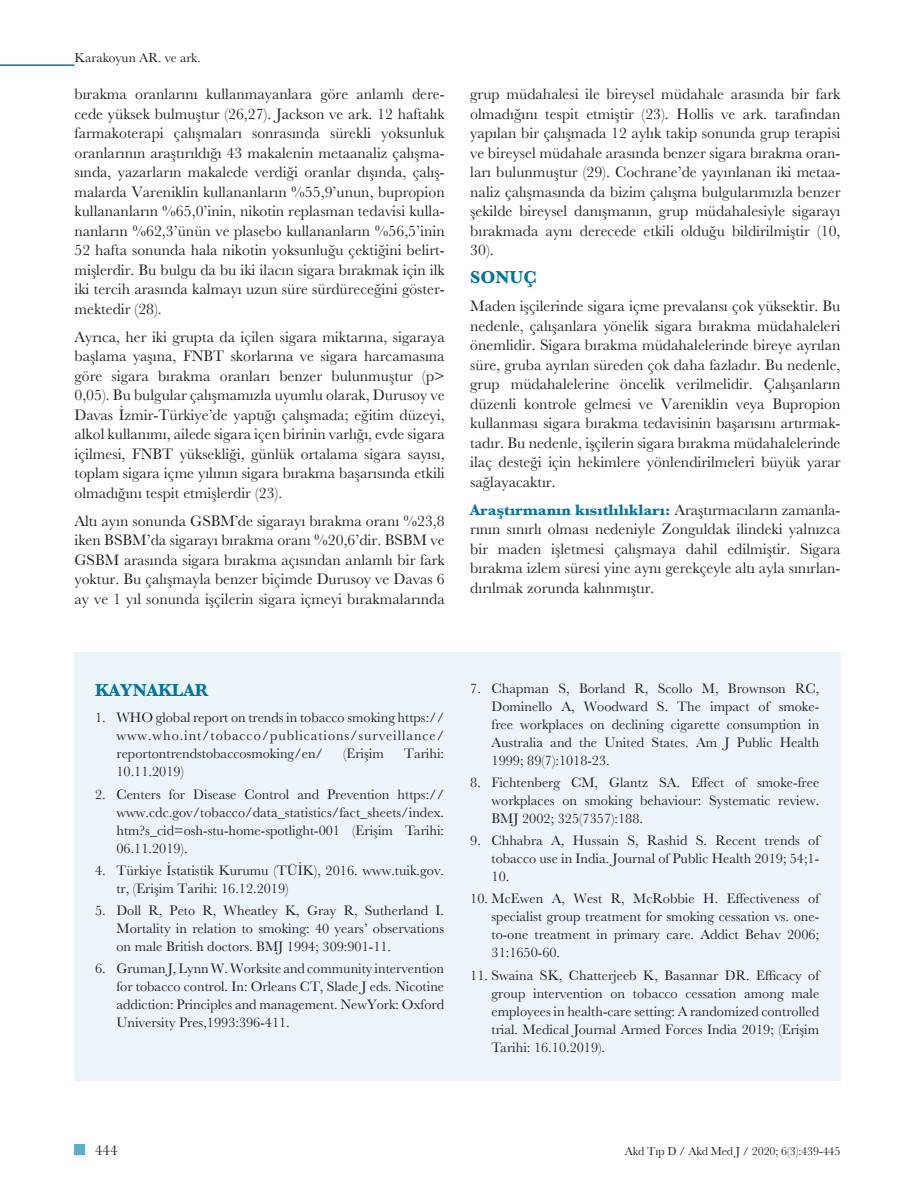
<style>
.page{position:relative;width:915px;height:1191px;background:#fff}
.page>*{position:absolute;margin:0;border:0;box-sizing:border-box;transform-origin:0 0}
.t1{font:700 18px "Baskerville";color:#0076a3}
.t2{font:15.75px/19.5px "Baskerville";color:#231f20;text-align:justify}
.t3{font:15px "Baskerville";color:#231f20}
.t4{font:14.25px/18px "Baskerville";color:#231f20;text-align:justify}
.t5{font:13.5px "Baskerville";color:#231f20}
.t6{font:12px "Baskerville";letter-spacing:-.01em;color:#231f20}
.s1{font-weight:700;color:#0076a3}
</style>
<div class="page">
<div style="left:74px;top:1144px;width:10px;height:10px;background:#5aadcd"></div>
<hr style="left:0;top:64px;width:74px;height:2px;background:#0076a3">
<div style="left:74px;top:652px;width:766px;height:428px;background:#ebf5f9"></div>
<p class="t5" style="left:74px;top:49px;width:128px">Karakoyun AR. ve ark.</p>
<p class="t2" style="left:74px;top:85px;width:371px">bırakma oranlarını kullanmayanlara göre anlamlı dere&shy;cede yüksek bulmuştur (26,27). Jackson ve ark. 12 haftalık farmakoterapi çalışmaları sonrasında sürekli yoksunluk oranlarının araştırıldığı 43 makalenin metaanaliz çalışma&shy;sında, yazarların makalede verdiği oranlar dışında, çalış&shy;malarda Vareniklin kullananların %55,9’unun, bupropion kullananların %65,0’inin, nikotin replasman tedavisi kulla&shy;nanların %62,3’ünün ve plasebo kullananların %56,5’inin 52 hafta sonunda hala nikotin yoksunluğu çektiğini belirt&shy;mişlerdir. Bu bulgu da bu iki ilacın sigara bırakmak için ilk iki tercih arasında kalmayı uzun süre sürdüreceğini göster&shy;mektedir (28).</p>
<p class="t2" style="left:74px;top:327px;width:371px">Ayrıca, her iki grupta da içilen sigara miktarına, sigaraya başlama yaşına, FNBT skorlarına ve sigara harcamasına göre sigara bırakma oranları benzer bulunmuştur (p&gt; 0,05). Bu bulgular çalışmamızla uyumlu olarak, Durusoy ve Davas İzmir-Türkiye’de yaptığı çalışmada; eğitim düzeyi, alkol kullanımı, ailede sigara içen birinin varlığı, evde sigara içilmesi, FNBT yüksekliği, günlük ortalama sigara sayısı, toplam sigara içme yılının sigara bırakma başarısında etkili olmadığını tespit etmişlerdir (23).</p>
<p class="t2" style="left:74px;top:511px;width:371px">Altı ayın sonunda GSBMʼde sigarayı bırakma oranı %23,8 iken BSBM’da sigarayı bırakma oranı %20,6’dir. BSBM ve GSBM arasında sigara bırakma açısından anlamlı bir fark yoktur. Bu çalışmayla benzer biçimde Durusoy ve Davas 6 ay ve 1 yıl sonunda işçilerin sigara içmeyi bırakmalarında</p>
<p class="t2" style="left:470px;top:85px;width:371px">grup müdahalesi ile bireysel müdahale arasında bir fark olmadığını tespit etmiştir (23). Hollis ve ark. tarafından yapılan bir çalışmada 12 aylık takip sonunda grup terapisi ve bireysel müdahale arasında benzer sigara bırakma oran&shy;ları bulunmuştur (29). Cochrane’de yayınlanan iki metaa&shy;naliz çalışmasında da bizim çalışma bulgularımızla benzer şekilde bireysel danışmanın, grup müdahalesiyle sigarayı bırakmada aynı derecede etkili olduğu bildirilmiştir (10, 30).</p>
<p class="t1" style="left:470px;top:265px;width:68px">SONUÇ</p>
<p class="t2" style="left:470px;top:297px;width:371px">Maden işçilerinde sigara içme prevalansı çok yüksektir. Bu nedenle, çalışanlara yönelik sigara bırakma müdahaleleri önemlidir. Sigara bırakma müdahalelerinde bireye ayrılan süre, gruba ayrılan süreden çok daha fazladır. Bu nedenle, grup müdahalelerine öncelik verilmelidir. Çalışanların düzenli kontrole gelmesi ve Vareniklin veya Bupropion kullanması sigara bırakma tedavisinin başarısını artırmak&shy;tadır. Bu nedenle, işçilerin sigara bırakma müdahalelerinde ilaç desteği için hekimlere yönlendirilmeleri büyük yarar sağlayacaktır.</p>
<p class="t2" style="left:470px;top:500px;width:371px"><span class="s1">Araştırmanın kısıtlılıkları:</span> Araştırmacıların zamanla&shy;rının sınırlı olması nedeniyle Zonguldak ilindeki yalnızca bir maden işletmesi çalışmaya dahil edilmiştir. Sigara bırakma izlem süresi yine aynı gerekçeyle altı ayla sınırlan&shy;dırılmak zorunda kalınmıştır.</p>
<p class="t1" style="left:95px;top:677px;width:115px">KAYNAKLAR</p>
<p class="t4" style="left:116px;top:709px;width:329px;text-indent:-21px">1. WHO global report on trends in tobacco smoking https:// www.who.int/tobacco/publications/surveillance/ reportontrendstobaccosmoking/en/</p>
<p class="t4" style="left:343px;top:745px;width:42px">(Erişim</p>
<p class="t4" style="left:404px;top:745px;width:42px">Tarihi:</p>
<p class="t4" style="left:116px;top:763px;width:69px">10.11.2019)</p>
<p class="t4" style="left:116px;top:785px;width:329px;text-indent:-21px">2. Centers for Disease Control and Prevention https:// www.cdc.gov/tobacco/data_statistics/fact_sheets/index. htm?s_cid=osh-stu-home-spotlight-001 (Erişim Tarihi:<br>06.11.2019).</p>
<p class="t4" style="left:116px;top:861px;width:329px;text-indent:-21px">4. Türkiye İstatistik Kurumu (TÜİK), 2016. www.tuik.gov. tr, (Erişim Tarihi: 16.12.2019)</p>
<p class="t4" style="left:116px;top:901px;width:329px;text-indent:-21px">5. Doll R, Peto R, Wheatley K, Gray R, Sutherland I.<br>Mortality in relation to smoking: 40 years’ observations on male British doctors. BMJ 1994; 309:901-11.</p>
<p class="t4" style="left:116px;top:960px;width:329px;text-indent:-21px">6. Gruman J, Lynn W. Worksite and community intervention for tobacco control. In: Orleans CT, Slade J eds. Nicotine addiction: Principles and management. NewYork: Oxford University Pres,1993:396-411.</p>
<p class="t4" style="left:491px;top:679px;width:329px;text-indent:-21px">7. Chapman S, Borland R, Scollo M, Brownson RC, Dominello A, Woodward S. The impact of smoke&shy;free workplaces on declining cigarette consumption in Australia and the United States. Am J Public Health 1999; 89(7):1018-23.</p>
<p class="t4" style="left:491px;top:773px;width:329px;text-indent:-21px">8. Fichtenberg CM, Glantz SA. Effect of smoke-free workplaces on smoking behaviour: Systematic review.<br>BMJ 2002; 325(7357):188.</p>
<p class="t4" style="left:491px;top:831px;width:329px;text-indent:-21px">9. Chhabra A, Hussain S, Rashid S. Recent trends of tobacco use in India. Journal of Public Health 2019; 54;1- 10.</p>
<p class="t4" style="left:491px;top:890px;width:329px;text-indent:-21px">10. McEwen A, West R, McRobbie H. Effectiveness of specialist group treatment for smoking cessation vs. one&shy;to-one treatment in primary care. Addict Behav 2006; 31:1650-60.</p>
<p class="t4" style="left:491px;top:966px;width:329px;text-indent:-21px">11. Swaina SK, Chatterjeeb K, Basannar DR. Efficacy of group intervention on tobacco cessation among male employees in health-care setting: A randomized controlled trial. Medical Journal Armed Forces India 2019; (Erişim Tarihi: 16.10.2019).</p>
<p class="t3" style="left:95px;top:1140px;width:24px">444</p>
<p class="t6" style="left:624px;top:1143px;width:217px">Akd Tıp D / Akd Med J / 2020; 6(3):439-445</p>
</div>
